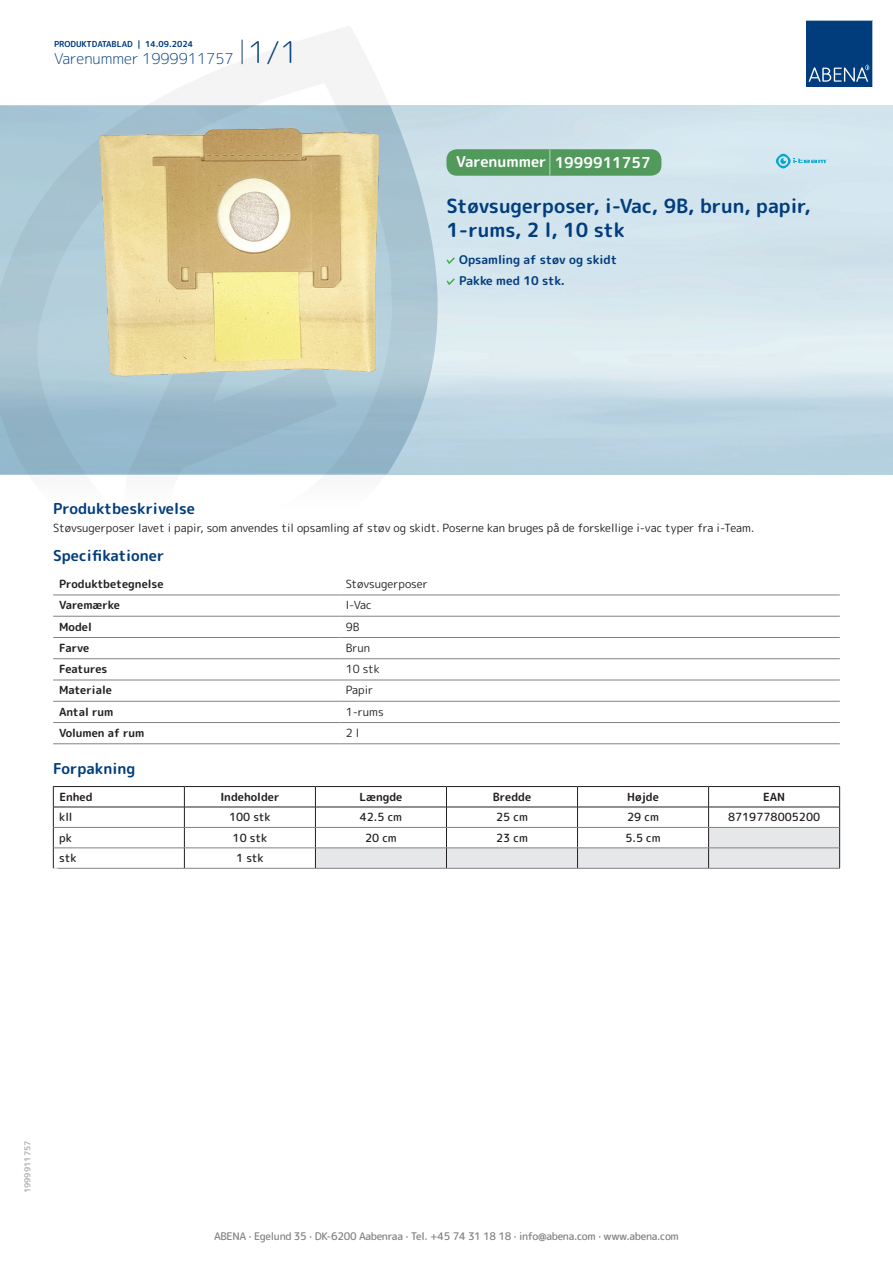
<style>
.page{position:relative;width:893px;height:1263px;background:#fff}
.page>*{position:absolute;margin:0;border:0;box-sizing:border-box;transform-origin:0 0}
.t1{font:700 19.5px/24px "Rounded Mplus 1 c";color:#013d7d}
.t2{font:700 15px "Rounded Mplus 1 c";color:#013d7d}
.t3{font:300 15px "Rounded Mplus 1 c";color:#013d7d}
.t4{font:700 15px "Rounded Mplus 1 c";color:#fff}
.t5{font:700 12px/21px "Rounded Mplus 1 c";color:#013d7d}
.t6{font:11.25px "Rounded Mplus 1 c";color:#231f20}
.t7{font:700 11.25px "Rounded Mplus 1 c";color:#231f20}
.t8{font:500 11.25px "Rounded Mplus 1 c";color:#231f20}
.t9{font:500 10.5px "Rounded Mplus 1 c";letter-spacing:-.03em;color:#808285}
.t10{font:700 10.5px "Rounded Mplus 1 c";color:#fff}
.t11{font:700 8.25px "Rounded Mplus 1 c";color:#013d7d}
.t12{font:700 8.25px "Rounded Mplus 1 c";color:#b2b3b7}
.s1{font-size:30px}
.s2{font-size:25.5px}
</style>
<div class="page">
<svg style="left:0;top:26px;width:439px;height:569px"></svg>
<svg style="left:0;top:106px;width:438px;height:368px;background:#a4c2d1"></svg>
<svg style="left:242px;top:40px;width:1px;height:24px"></svg>
<svg style="left:806px;top:20px;width:67px;height:67px;background:#144b86"></svg>
<img style="left:100px;top:127px;width:278px;height:275px">
<hr style="left:53px;top:595px;width:287px;height:1px;background:#808285">
<hr style="left:340px;top:595px;width:500px;height:1px;background:#808285">
<hr style="left:53px;top:616px;width:287px;height:1px;background:#808285">
<hr style="left:340px;top:616px;width:500px;height:1px;background:#808285">
<hr style="left:53px;top:637px;width:287px;height:1px;background:#808285">
<hr style="left:340px;top:637px;width:500px;height:1px;background:#808285">
<hr style="left:53px;top:658px;width:287px;height:1px;background:#808285">
<hr style="left:340px;top:658px;width:500px;height:1px;background:#808285">
<hr style="left:53px;top:680px;width:287px;height:1px;background:#808285">
<hr style="left:340px;top:680px;width:500px;height:1px;background:#808285">
<hr style="left:53px;top:701px;width:287px;height:1px;background:#808285">
<hr style="left:340px;top:701px;width:500px;height:1px;background:#808285">
<hr style="left:53px;top:722px;width:287px;height:1px;background:#808285">
<hr style="left:340px;top:722px;width:500px;height:1px;background:#808285">
<hr style="left:53px;top:743px;width:287px;height:1px;background:#808285">
<hr style="left:340px;top:743px;width:500px;height:1px;background:#808285">
<hr style="left:53px;top:786px;width:131px;height:1px;background:#231f20">
<hr style="left:184px;top:786px;width:131px;height:1px;background:#231f20">
<hr style="left:315px;top:786px;width:131px;height:1px;background:#231f20">
<hr style="left:446px;top:786px;width:131px;height:1px;background:#231f20">
<hr style="left:577px;top:786px;width:132px;height:1px;background:#231f20">
<hr style="left:709px;top:786px;width:131px;height:1px;background:#231f20">
<hr style="left:53px;top:807px;width:131px;height:1px;background:#231f20">
<hr style="left:184px;top:807px;width:131px;height:1px;background:#231f20">
<svg style="left:53px;top:787px;width:1px;height:81px"></svg>
<svg style="left:184px;top:787px;width:1px;height:81px"></svg>
<svg style="left:315px;top:787px;width:525px;height:81px"></svg>
<hr style="left:54px;top:827px;width:130px;height:1px;background:#808285">
<hr style="left:184px;top:827px;width:131px;height:1px;background:#808285">
<hr style="left:315px;top:827px;width:131px;height:1px;background:#808285">
<hr style="left:446px;top:827px;width:131px;height:1px;background:#808285">
<hr style="left:577px;top:827px;width:132px;height:1px;background:#808285">
<hr style="left:709px;top:827px;width:130px;height:1px;background:#808285">
<hr style="left:54px;top:848px;width:130px;height:1px;background:#808285">
<hr style="left:184px;top:848px;width:131px;height:1px;background:#808285">
<hr style="left:315px;top:848px;width:131px;height:1px;background:#808285">
<hr style="left:446px;top:848px;width:131px;height:1px;background:#808285">
<hr style="left:577px;top:848px;width:132px;height:1px;background:#808285">
<hr style="left:709px;top:848px;width:130px;height:1px;background:#808285">
<hr style="left:53px;top:868px;width:131px;height:1px;background:#808285">
<hr style="left:184px;top:868px;width:131px;height:1px;background:#808285">
<hr style="left:315px;top:868px;width:131px;height:1px;background:#808285">
<hr style="left:446px;top:868px;width:131px;height:1px;background:#808285">
<hr style="left:577px;top:868px;width:132px;height:1px;background:#808285">
<hr style="left:709px;top:868px;width:131px;height:1px;background:#808285">
<svg style="left:446px;top:257px;width:9px;height:7px"></svg>
<svg style="left:446px;top:278px;width:9px;height:7px"></svg>
<div style="left:446px;top:149px;width:215px;height:27px;background:#52995c;border-radius:10px"></div>
<svg style="left:776px;top:154px;width:51px;height:14px"></svg>
<p class="t11" style="left:54px;top:38px;width:141px">PRODUKTDATABLAD | 14.09.2024</p>
<h2 class="t3" style="left:54px;top:48px;width:246px">Varenummer 1999911757 <span class="s1">1/1</span></h2>
<h2 class="t4" style="left:456px;top:152px;width:196px">Varenummer <span class="s2">|</span> 1999911757</h2>
<h1 class="t1" style="left:446px;top:194px;width:366px">Støvsugerposer, i-Vac, 9B, brun, papir,<br>1-rums, 2 l, 10 stk</h1>
<p class="t5" style="left:459px;top:249px;width:159px">Opsamling af støv og skidt<br>Pakke med 10 stk.</p>
<h2 class="t2" style="left:53px;top:498px;width:143px">Produktbeskrivelse</h2>
<p class="t6" style="left:53px;top:520px;width:703px">Støvsugerposer lavet i papir, som anvendes til opsamling af støv og skidt. Poserne kan bruges på de forskellige i-vac typer fra i-Team.</p>
<h2 class="t2" style="left:53px;top:545px;width:113px">Specifikationer</h2>
<p class="t7" style="left:59px;top:576px;width:106px">Produktbetegnelse</p>
<p class="t6" style="left:346px;top:576px;width:84px">Støvsugerposer</p>
<p class="t7" style="left:59px;top:597px;width:62px">Varemærke</p>
<p class="t6" style="left:346px;top:597px;width:27px">I-Vac</p>
<p class="t7" style="left:59px;top:618px;width:34px">Model</p>
<p class="t6" style="left:346px;top:618px;width:15px">9B</p>
<p class="t7" style="left:59px;top:640px;width:32px">Farve</p>
<p class="t6" style="left:346px;top:640px;width:26px">Brun</p>
<p class="t7" style="left:59px;top:661px;width:50px">Features</p>
<p class="t6" style="left:346px;top:661px;width:35px">10 stk</p>
<p class="t7" style="left:59px;top:682px;width:54px">Materiale</p>
<p class="t6" style="left:346px;top:682px;width:29px">Papir</p>
<p class="t7" style="left:59px;top:704px;width:56px">Antal rum</p>
<p class="t6" style="left:346px;top:704px;width:40px">1-rums</p>
<p class="t7" style="left:59px;top:725px;width:87px">Volumen af rum</p>
<p class="t6" style="left:346px;top:725px;width:15px">2 l</p>
<h2 class="t2" style="left:53px;top:758px;width:84px">Forpakning</h2>
<p class="t7" style="left:59px;top:789px;width:35px">Enhed</p>
<p class="t7" style="left:220px;top:789px;width:61px">Indeholder</p>
<p class="t7" style="left:359px;top:789px;width:44px">Længde</p>
<p class="t7" style="left:493px;top:789px;width:40px">Bredde</p>
<p class="t7" style="left:627px;top:789px;width:33px">Højde</p>
<p class="t7" style="left:763px;top:789px;width:24px">EAN</p>
<p class="t8" style="left:59px;top:809px;width:15px">kll</p>
<p class="t8" style="left:229px;top:809px;width:43px">100 stk</p>
<p class="t8" style="left:360px;top:809px;width:44px">42.5 cm</p>
<p class="t8" style="left:496px;top:809px;width:33px">25 cm</p>
<p class="t8" style="left:627px;top:809px;width:33px">29 cm</p>
<p class="t8" style="left:728px;top:809px;width:94px">8719778005200</p>
<p class="t8" style="left:59px;top:830px;width:14px">pk</p>
<p class="t8" style="left:233px;top:830px;width:36px">10 stk</p>
<p class="t8" style="left:365px;top:830px;width:33px">20 cm</p>
<p class="t8" style="left:496px;top:830px;width:33px">23 cm</p>
<p class="t8" style="left:625px;top:830px;width:37px">5.5 cm</p>
<p class="t8" style="left:59px;top:850px;width:19px">stk</p>
<p class="t8" style="left:236px;top:850px;width:29px">1 stk</p>
<p class="t10" style="left:53px;top:863px;width:7px">*</p>
<p class="t12" style="left:22px;top:1193px;width:54px;rotate:-90deg">1999911757</p>
<p class="t9" style="left:214px;top:1229px;width:466px">ABENA · Egelund 35 · DK-6200 Aabenraa · Tel. +45 74 31 18 18 · info@abena.com · www.abena.com</p>
</div>
